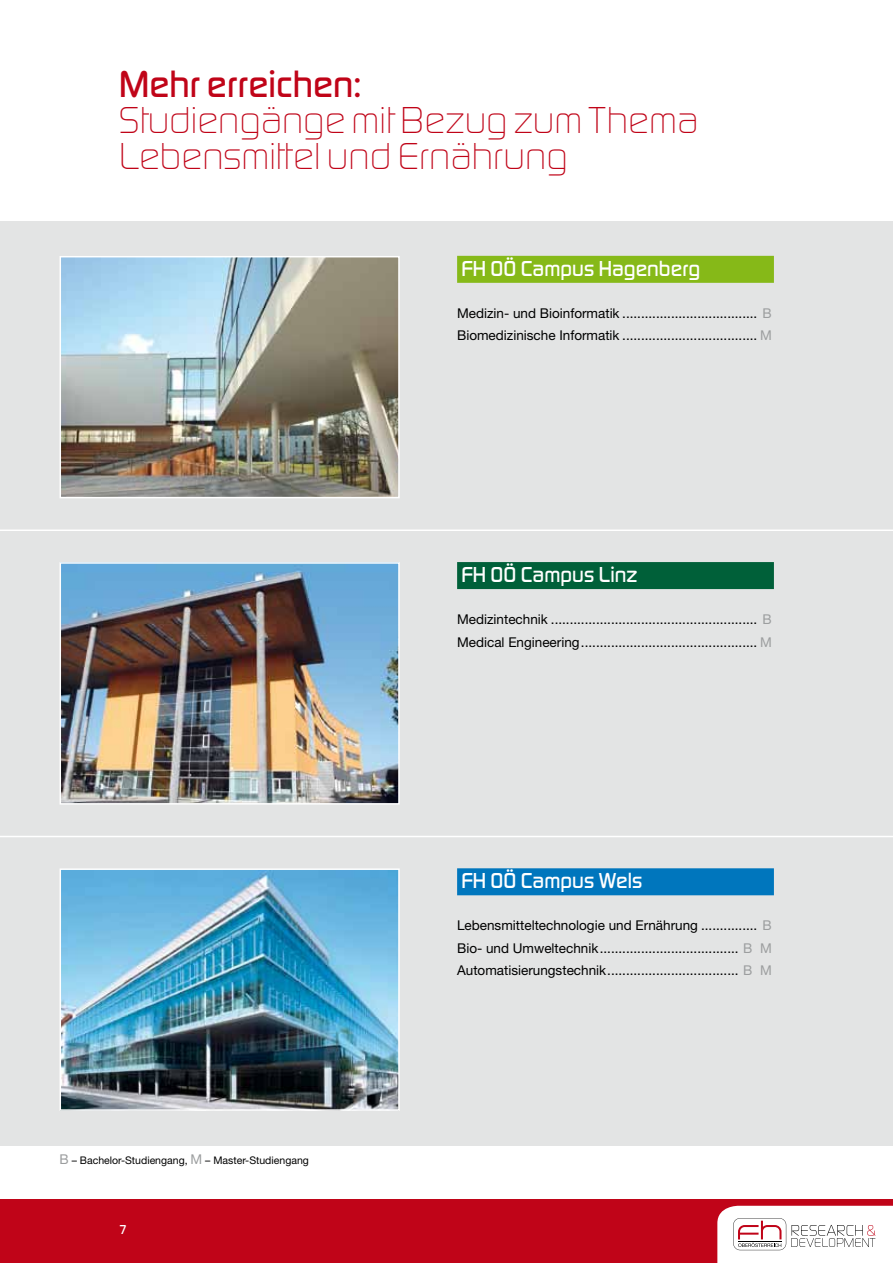
<style>
.page{position:relative;width:893px;height:1263px;background:#fff}
.page>*{position:absolute;margin:0;border:0;box-sizing:border-box;transform-origin:0 0}
.t1{font:300 39px/36px "Digital Sans EF";color:#c00418}
.t2{font:500 39px "Digital Sans EF";color:#c00418}
.t3{font:500 22.5px "Digital Sans EF";color:#fff}
.t4{font:13.5px/22.5px "Helvetica Neue LT Std";color:#000}
.t5{font:500 13.5px "Digital Sans EF";color:#fff}
.t6{font:10.5px "Helvetica Neue LT Std";color:#000}
.s1{color:#9c9e9f}
.s2{font-size:13.5px;color:#9c9e9f}
</style>
<div class="page">
<div style="left:0;top:1199px;width:893px;height:64px;background:#c00418"></div>
<div style="left:0;top:221px;width:893px;height:924px;background:#e3e4e4"></div>
<img style="left:63px;top:871px;width:334px;height:237px">
<div style="left:60px;top:868px;width:340px;height:243px;border:2px solid #fff"></div>
<div style="left:457px;top:868px;width:317px;height:27px;background:#0076bd"></div>
<img style="left:63px;top:565px;width:334px;height:236px">
<div style="left:60px;top:562px;width:340px;height:242px;border:2px solid #fff"></div>
<div style="left:457px;top:562px;width:317px;height:27px;background:#006039"></div>
<div style="left:457px;top:256px;width:317px;height:27px;background:#86b918"></div>
<img style="left:63px;top:259px;width:334px;height:236px">
<div style="left:60px;top:256px;width:340px;height:242px;border:2px solid #fff"></div>
<hr style="left:0;top:529px;width:893px;height:2px;background:#fff">
<hr style="left:0;top:836px;width:893px;height:1px;background:#fff">
<svg style="left:717px;top:1206px;width:176px;height:57px"></svg>
<h1 class="t2" style="left:119px;top:61px;width:244px">Mehr erreichen:</h1>
<h1 class="t1" style="left:119px;top:102px;width:581px">Studiengänge mit Bezug zum Thema<br>Lebensmittel und Ernährung</h1>
<h2 class="t3" style="left:461px;top:255px;width:240px">FH OÖ Campus Hagenberg</h2>
<p class="t4" style="left:457px;top:302px;width:316px">Medizin- und Bioinformatik .................................... <span class="s1">B<br></span>Biomedizinische Informatik .................................... <span class="s1">M</span></p>
<h2 class="t3" style="left:461px;top:561px;width:178px">FH OÖ Campus Linz</h2>
<p class="t4" style="left:457px;top:608px;width:316px">Medizintechnik ....................................................... <span class="s1">B<br></span>Medical Engineering............................................... <span class="s1">M</span></p>
<p class="t6" style="left:60px;top:1154px;width:251px"><span class="s2">B</span> – Bachelor-Studiengang, <span class="s2">M</span> – Master-Studiengang</p>
<p class="t5" style="left:119px;top:1221px;width:9px">7</p>
<h2 class="t3" style="left:461px;top:867px;width:183px">FH OÖ Campus Wels</h2>
<p class="t4" style="left:457px;top:914px;width:316px;text-align:justify">Lebensmitteltechnologie und Ernährung ............... <span class="s1">B </span>Bio- und Umweltechnik..................................... <span class="s1">B M </span>Automatisierungstechnik................................... <span class="s1">B M</span></p>
</div>
